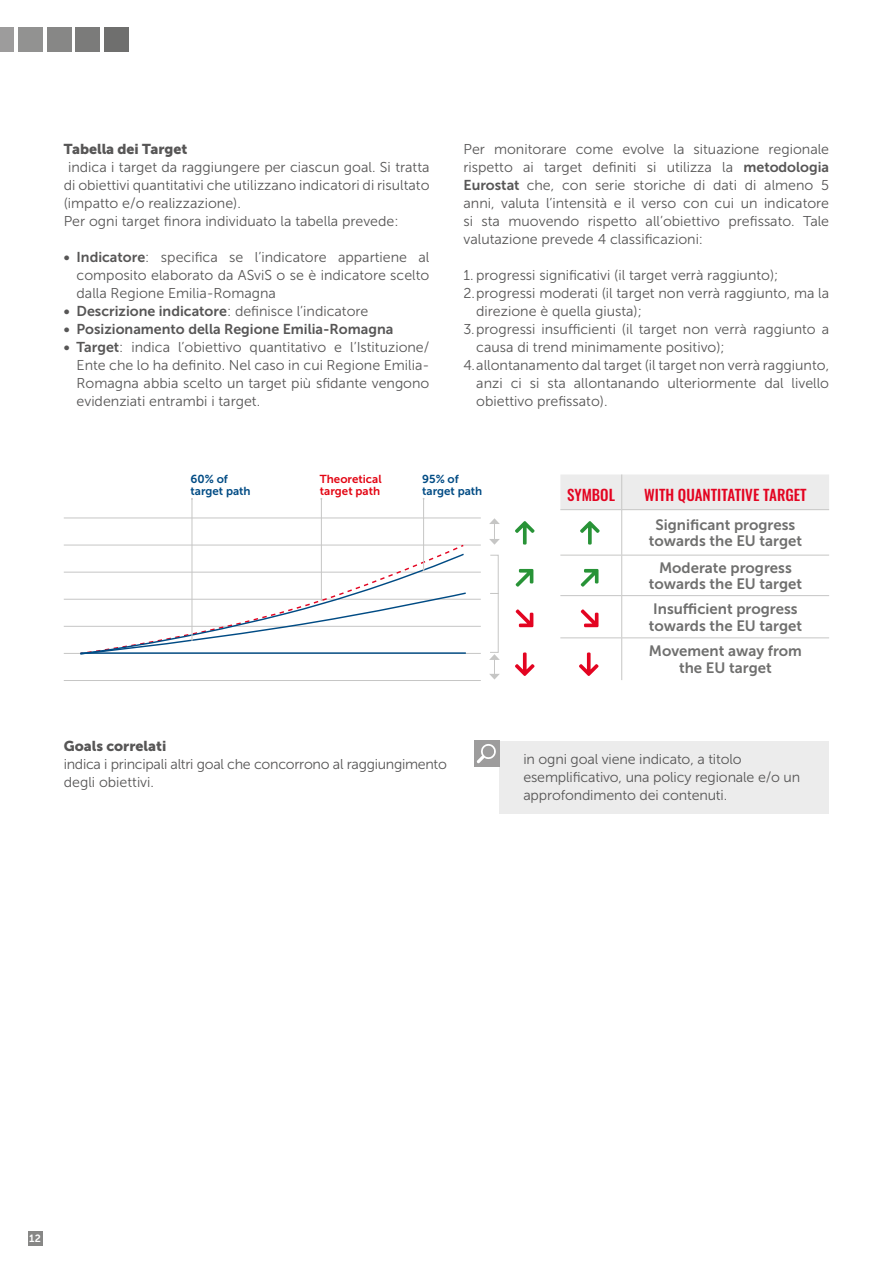
<style>
.page{position:relative;width:893px;height:1263px;background:#fff}
.page>*{position:absolute;margin:0;border:0;box-sizing:border-box;transform-origin:0 0}
.t1{font:15px/16.5px "Museo Sans 700";color:#6f6f6e;text-align:center}
.t2{font:15px "Oswald";color:#e30421}
.t3{font:14.25px/18px "Museo Sans 300";color:#575656;text-align:justify}
.t4{font:14.25px "Museo Sans 700";color:#575656}
.t5{font:14.25px/18px "Museo Sans 300";letter-spacing:-.02em;color:#575656}
.t6{font:14.25px "Museo Sans 900";color:#575656}
.t7{font:11.55px/11.6px "Museo Sans 700";color:#004b84}
.t8{font:11.55px/11.6px "Museo Sans 700";color:#e30513}
.t9{font:10.5px "Museo Sans 700";color:#fff}
.s1{font-family:"Museo Sans 700"}
.s2{font-family:"Museo Sans 300"}
</style>
<div class="page">
<div style="left:0;top:27px;width:14px;height:24px;background:#9d9c9c"></div>
<div style="left:18px;top:27px;width:24px;height:24px;background:#929291"></div>
<div style="left:47px;top:27px;width:24px;height:24px;background:#878786"></div>
<div style="left:76px;top:27px;width:24px;height:24px;background:#7b7b7a"></div>
<div style="left:105px;top:27px;width:24px;height:24px;background:#6f6f6e"></div>
<div style="left:500px;top:740px;width:329px;height:73px;background:#ececec"></div>
<hr style="left:64px;top:518px;width:417px;height:1px;background:#c6c6c5">
<hr style="left:64px;top:572px;width:417px;height:1px;background:#c6c6c5">
<hr style="left:64px;top:545px;width:417px;height:1px;background:#c6c6c5">
<hr style="left:64px;top:599px;width:417px;height:1px;background:#c6c6c5">
<hr style="left:64px;top:626px;width:417px;height:1px;background:#c6c6c5">
<hr style="left:64px;top:680px;width:417px;height:1px;background:#c6c6c5">
<hr style="left:64px;top:653px;width:417px;height:1px;background:#c6c6c5">
<hr style="left:423px;top:499px;width:1px;height:71px;background:#c6c6c5">
<hr style="left:321px;top:499px;width:1px;height:101px;background:#c6c6c5">
<hr style="left:192px;top:499px;width:1px;height:141px;background:#c6c6c5">
<svg style="left:79px;top:544px;width:388px;height:111px"></svg>
<svg style="left:515px;top:521px;width:20px;height:24px"></svg>
<svg style="left:516px;top:569px;width:17px;height:18px"></svg>
<svg style="left:516px;top:609px;width:17px;height:18px"></svg>
<svg style="left:515px;top:652px;width:20px;height:24px"></svg>
<svg style="left:489px;top:518px;width:11px;height:27px"></svg>
<svg style="left:489px;top:654px;width:11px;height:25px"></svg>
<div style="left:490px;top:555px;width:8px;height:39px;border:1px solid #c6c6c5"></div>
<div style="left:490px;top:593px;width:8px;height:60px;border:1px solid #c6c6c5"></div>
<div style="left:560px;top:474px;width:269px;height:35px;background:#ececec"></div>
<hr style="left:621px;top:474px;width:1px;height:35px;background:#c6c6c5">
<hr style="left:560px;top:509px;width:62px;height:1px;background:#c6c6c5">
<hr style="left:622px;top:509px;width:207px;height:1px;background:#c6c6c5">
<hr style="left:621px;top:510px;width:1px;height:45px;background:#c6c6c5">
<hr style="left:560px;top:555px;width:62px;height:1px;background:#c6c6c5">
<hr style="left:622px;top:555px;width:207px;height:1px;background:#c6c6c5">
<hr style="left:621px;top:555px;width:1px;height:40px;background:#c6c6c5">
<hr style="left:560px;top:595px;width:62px;height:1px;background:#c6c6c5">
<hr style="left:622px;top:595px;width:207px;height:1px;background:#c6c6c5">
<hr style="left:621px;top:596px;width:1px;height:41px;background:#c6c6c5">
<hr style="left:560px;top:637px;width:62px;height:1px;background:#c6c6c5">
<hr style="left:622px;top:637px;width:207px;height:1px;background:#c6c6c5">
<hr style="left:621px;top:638px;width:1px;height:42px;background:#c6c6c5">
<svg style="left:580px;top:521px;width:20px;height:24px"></svg>
<svg style="left:581px;top:569px;width:17px;height:18px"></svg>
<svg style="left:581px;top:609px;width:17px;height:18px"></svg>
<svg style="left:579px;top:652px;width:20px;height:24px"></svg>
<div style="left:28px;top:1231px;width:15px;height:14px;background:#878786"></div>
<div style="left:474px;top:740px;width:26px;height:27px;background:#9d9c9c"></div>
<svg style="left:477px;top:744px;width:19px;height:19px"></svg>
<div style="left:483px;top:746px;width:11px;height:11px;background:#9d9c9c;border-radius:50%"></div>
<p class="t6" style="left:64px;top:141px;width:125px">Tabella dei Target</p>
<p class="t3" style="left:64px;top:159px;width:367px;text-align:left;text-indent:4px">indica i target da raggiungere per ciascun goal. Si tratta di obiettivi quantitativi che utilizzano indicatori di risultato (impatto e/o realizzazione).<br>Per ogni target finora individuato la tabella prevede:</p>
<p class="t3" style="left:77px;top:249px;width:354px;text-indent:-13px"><span class="s1">• Indicatore</span>: specifica se l’indicatore appartiene al composito elaborato da ASviS o se è indicatore scelto dalla Regione Emilia-Romagna</p>
<p class="t4" style="left:64px;top:303px;width:306px">• Descrizione indicatore<span class="s2">: definisce l’indicatore</span></p>
<p class="t4" style="left:64px;top:321px;width:331px">• Posizionamento della Regione Emilia-Romagna</p>
<p class="t3" style="left:77px;top:338px;width:354px;text-indent:-13px"><span class="s1">• Target</span>: indica l’obiettivo quantitativo e l’Istituzione/ Ente che lo ha definito. Nel caso in cui Regione Emilia-Romagna abbia scelto un target più sfidante vengono evidenziati entrambi i target.</p>
<p class="t3" style="left:463px;top:140px;width:367px">Per monitorare come evolve la situazione regionale rispetto ai target definiti si utilizza la <span class="s1">metodologia Eurostat</span> che, con serie storiche di dati di almeno 5 anni, valuta l’intensità e il verso con cui un indicatore si sta muovendo rispetto all’obiettivo prefissato. Tale valutazione prevede 4 classificazioni:</p>
<p class="t3" style="left:463px;top:266px;width:316px">1. progressi significativi (il target verrà raggiunto);</p>
<p class="t3" style="left:463px;top:284px;width:367px">2.progressi moderati (il target non verrà raggiunto, ma la</p>
<p class="t3" style="left:476px;top:302px;width:167px">direzione è quella giusta);</p>
<p class="t3" style="left:463px;top:320px;width:367px">3.progressi insufficienti (il target non verrà raggiunto a</p>
<p class="t3" style="left:476px;top:338px;width:250px">causa di trend minimamente positivo);</p>
<p class="t3" style="left:463px;top:356px;width:367px">4.allontanamento dal target (il target non verrà raggiunto,</p>
<p class="t3" style="left:476px;top:374px;width:354px">anzi ci si sta allontanando ulteriormente dal livello</p>
<p class="t3" style="left:476px;top:392px;width:133px">obiettivo prefissato).</p>
<p class="t7" style="left:191px;top:473px;width:62px">60% of target path</p>
<p class="t8" style="left:320px;top:473px;width:63px">Theoretical target path</p>
<p class="t7" style="left:422px;top:473px;width:62px">95% of target path</p>
<p class="t6" style="left:64px;top:738px;width:104px">Goals correlati</p>
<p class="t5" style="left:64px;top:755px;width:385px">indica i principali altri goal che concorrono al raggiungimento degli obiettivi.</p>
<p class="t2" style="left:567px;top:482px;width:49px">SYMBOL</p>
<p class="t2" style="left:644px;top:482px;width:164px">WITH QUANTITATIVE TARGET</p>
<p class="t1" style="left:649px;top:516px;width:155px">Significant progress towards the EU target</p>
<p class="t1" style="left:649px;top:559px;width:155px">Moderate progress towards the EU target</p>
<p class="t1" style="left:649px;top:601px;width:155px">Insufficient progress towards the EU target</p>
<p class="t1" style="left:649px;top:643px;width:155px">Movement away from the EU target</p>
<p class="t3" style="left:523px;top:751px;width:278px;text-align:left">in ogni goal viene indicato, a titolo esemplificativo, una policy regionale e/o un approfondimento dei contenuti.</p>
<p class="t9" style="left:29px;top:1232px;width:13px">12</p>
</div>
